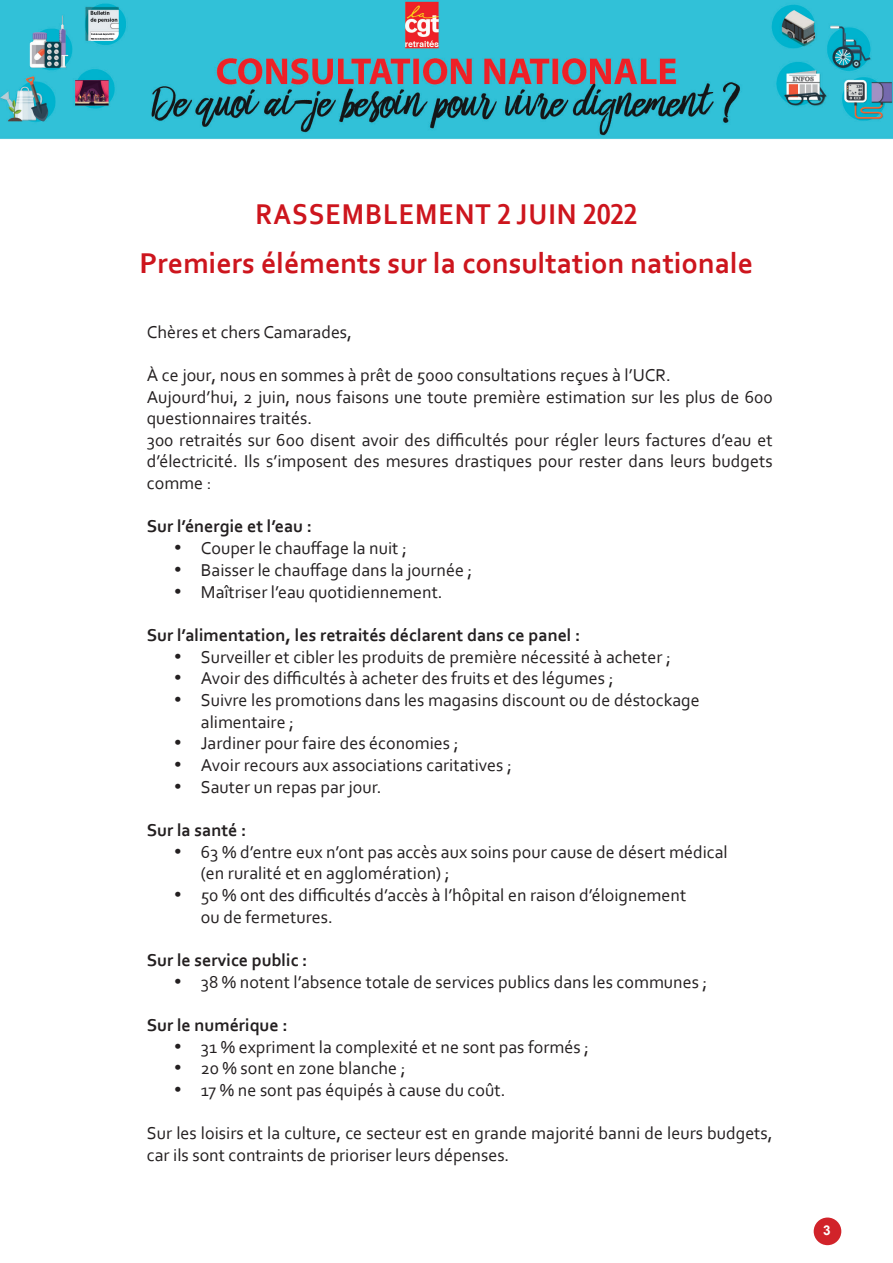
<style>
.page{position:relative;width:893px;height:1263px;background:#fff}
.page>*{position:absolute;margin:0;border:0;box-sizing:border-box;transform-origin:0 0}
.t1{font:700 30px "Corbel";color:#cd151d}
.t2{font:700 30px "Corbel";letter-spacing:.04em;color:#cd151d;scale:.9 1}
.t3{font:18px/21.6px "Corbel";color:#231f20}
.t4{font:700 18px "Corbel";color:#231f20}
.t5{font:700 13.5px "Arial";color:#fff}
</style>
<div class="page">
<div style="left:814px;top:1217px;width:27px;height:28px;background:#d1232a;border-radius:50%"></div>
<img style="left:0;top:0;width:892px;height:139px">
<p class="t2" style="left:255px;top:196px;width:426px">RASSEMBLEMENT 2 JUIN 2022</p>
<p class="t1" style="left:139px;top:244px;width:615px">Premiers éléments sur la consultation nationale</p>
<p class="t3" style="left:147px;top:321px;width:207px">Chères et chers Camarades,</p>
<p class="t3" style="left:147px;top:364px;width:525px">À ce jour, nous en sommes à prêt de 5000 consultations reçues à l’UCR.</p>
<p class="t3" style="left:147px;top:385px;width:627px">Aujourd’hui, 2 juin, nous faisons une toute première estimation sur les plus de 600 questionnaires traités.</p>
<p class="t3" style="left:147px;top:429px;width:627px;text-align:justify">300 retraités sur 600 disent avoir des difficultés pour régler leurs factures d’eau et d’électricité. Ils s’imposent des mesures drastiques pour rester dans leurs budgets comme :</p>
<p class="t4" style="left:147px;top:515px;width:167px">Sur l’énergie et l’eau :</p>
<p class="t3" style="left:174px;top:537px;width:235px">• Couper le chauffage la nuit ;</p>
<p class="t3" style="left:174px;top:559px;width:300px">• Baisser le chauffage dans la journée ;</p>
<p class="t3" style="left:174px;top:580px;width:270px">• Maîtriser l’eau quotidiennement.</p>
<p class="t4" style="left:147px;top:624px;width:435px">Sur l’alimentation, les retraités déclarent dans ce panel :</p>
<p class="t3" style="left:174px;top:645px;width:498px">• Surveiller et cibler les produits de première nécessité à acheter ;</p>
<p class="t3" style="left:174px;top:667px;width:441px">• Avoir des difficultés à acheter des fruits et des légumes ;</p>
<p class="t3" style="left:201px;top:689px;width:500px;text-indent:-27px">• Suivre les promotions dans les magasins discount ou de déstockage alimentaire ;</p>
<p class="t3" style="left:174px;top:732px;width:286px">• Jardiner pour faire des économies ;</p>
<p class="t3" style="left:174px;top:754px;width:339px">• Avoir recours aux associations caritatives ;</p>
<p class="t3" style="left:174px;top:776px;width:209px">• Sauter un repas par jour.</p>
<p class="t4" style="left:147px;top:819px;width:101px">Sur la santé :</p>
<p class="t3" style="left:201px;top:841px;width:528px;text-indent:-27px">• 63 % d’entre eux n’ont pas accès aux soins pour cause de désert médical (en ruralité et en agglomération) ;</p>
<p class="t3" style="left:201px;top:884px;width:487px;text-indent:-27px">• 50 % ont des difficultés d’accès à l’hôpital en raison d’éloignement ou de fermetures.</p>
<p class="t4" style="left:147px;top:949px;width:162px">Sur le service public :</p>
<p class="t3" style="left:174px;top:970px;width:535px">• 38 % notent l’absence totale de services publics dans les communes ;</p>
<p class="t4" style="left:147px;top:1014px;width:142px">Sur le numérique :</p>
<p class="t3" style="left:174px;top:1035px;width:417px">• 31 % expriment la complexité et ne sont pas formés ;</p>
<p class="t3" style="left:174px;top:1057px;width:233px">• 20 % sont en zone blanche ;</p>
<p class="t3" style="left:174px;top:1079px;width:333px">• 17 % ne sont pas équipés à cause du coût.</p>
<p class="t3" style="left:147px;top:1122px;width:627px">Sur les loisirs et la culture, ce secteur est en grande majorité banni de leurs budgets, car ils sont contraints de prioriser leurs dépenses.</p>
<p class="t5" style="left:823px;top:1222px;width:9px">3</p>
</div>
